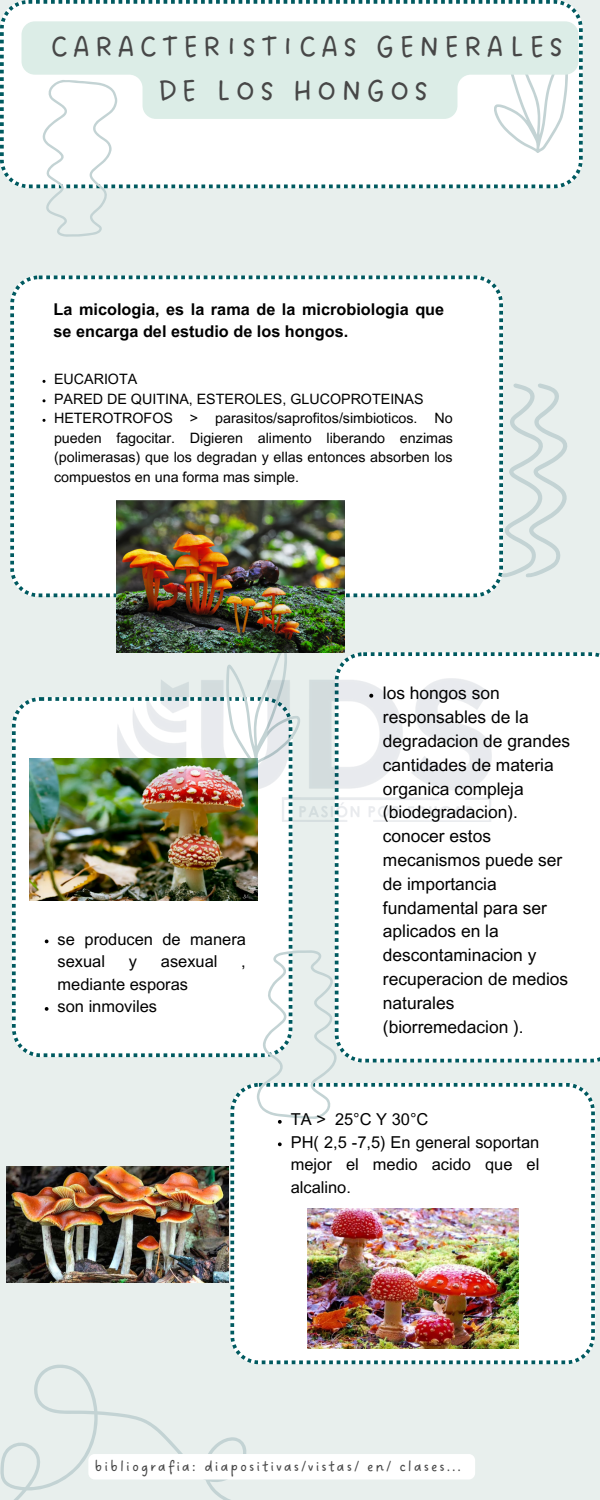
<style>
.page{position:relative;width:600px;height:1500px;background:#e8efed}
.page>*{position:absolute;margin:0;border:0;box-sizing:border-box;transform-origin:0 0}
.t1{font:32px/44.2px "DO Sans Regular";letter-spacing:.13em;color:#474747}
.t2{font:17.4px/23.8px "Arial MT Pro";color:#000}
.t3{font:16.4px/22.5px "Arial MT Pro";color:#000}
.t4{font:700 16.3px/22.5px "Arial MT Pro";color:#000}
.t5{font:15px "DO Sans Regular";letter-spacing:.13em;color:#474747}
.t6{font:14.3px/19.5px "Arial MT Pro";color:#000}
</style>
<div class="page">
<svg style="left:0;top:0;width:583px;height:188px;background:#f0f5f5"></svg>
<div style="left:10px;top:275px;width:493px;height:322px;background:#fff"></div>
<div style="left:335px;top:652px;width:265px;height:411px;background:#fff"></div>
<div style="left:12px;top:697px;width:280px;height:360px;background:#fff"></div>
<div style="left:230px;top:1083px;width:365px;height:281px;background:#fff"></div>
<svg style="left:0;top:1364px;width:273px;height:136px"></svg>
<svg style="left:501px;top:383px;width:67px;height:194px"></svg>
<svg style="left:42px;top:119px;width:75px;height:118px"></svg>
<svg style="left:226px;top:652px;width:74px;height:26px"></svg>
<svg style="left:494px;top:119px;width:74px;height:34px;background:#f3f6f6"></svg>
<img style="left:117px;top:501px;width:228px;height:151px">
<img style="left:30px;top:759px;width:227px;height:142px">
<img style="left:109px;top:678px;width:382px;height:144px">
<img style="left:307px;top:1208px;width:211px;height:140px">
<img style="left:6px;top:1166px;width:222px;height:117px">
<svg style="left:22px;top:21px;width:557px;height:98px;fill:#dcede7"></svg>
<div style="left:88px;top:1454px;width:387px;height:26px;background:#fff;border-radius:6px"></div>
<svg style="left:369px;top:694px;width:4px;height:4px"></svg>
<svg style="left:45px;top:940px;width:4px;height:3px"></svg>
<svg style="left:45px;top:1007px;width:4px;height:4px"></svg>
<svg style="left:257px;top:950px;width:80px;height:174px"></svg>
<svg style="left:278px;top:1142px;width:4px;height:4px"></svg>
<h1 class="t1" style="left:157px;top:25px;width:408px;text-indent:-107px">CARACTERISTICAS GENERALES<br>DE LOS HONGOS</h1>
<p class="t4" style="left:54px;top:300px;width:392px">La micologia, es la rama de la microbiologia que se encarga del estudio de los hongos.</p>
<p class="t6" style="left:54px;top:371px;width:401px">EUCARIOTA<br>PARED DE QUITINA, ESTEROLES, GLUCOPROTEINAS HETEROTROFOS &gt; parasitos/saprofitos/simbioticos. No pueden fagocitar. Digieren alimento liberando enzimas (polimerasas) que los degradan y ellas entonces absorben los compuestos en una forma mas simple.</p>
<p class="t3" style="left:58px;top:930px;width:190px">se producen de manera sexual</p>
<p class="t3" style="left:129px;top:952px;width:10px">y</p>
<p class="t3" style="left:161px;top:952px;width:58px">asexual</p>
<p class="t3" style="left:241px;top:952px;width:6px">,</p>
<p class="t3" style="left:58px;top:975px;width:132px">mediante esporas son inmoviles</p>
<p class="t2" style="left:383px;top:683px;width:189px">los hongos son responsables de la degradacion de grandes cantidades de materia organica compleja (biodegradacion). conocer estos mecanismos puede ser de importancia fundamental para ser aplicados en la descontaminacion y recuperacion de medios naturales (biorremedacion ).</p>
<p class="t3" style="left:291px;top:1110px;width:250px">TA &gt; 25°C Y 30°C<br>PH( 2,5 -7,5) En general soportan mejor el medio acido que el alcalino.</p>
<p class="t5" style="left:94px;top:1457px;width:368px">bibliografia: diapositivas/vistas/ en/ clases...</p>
</div>
